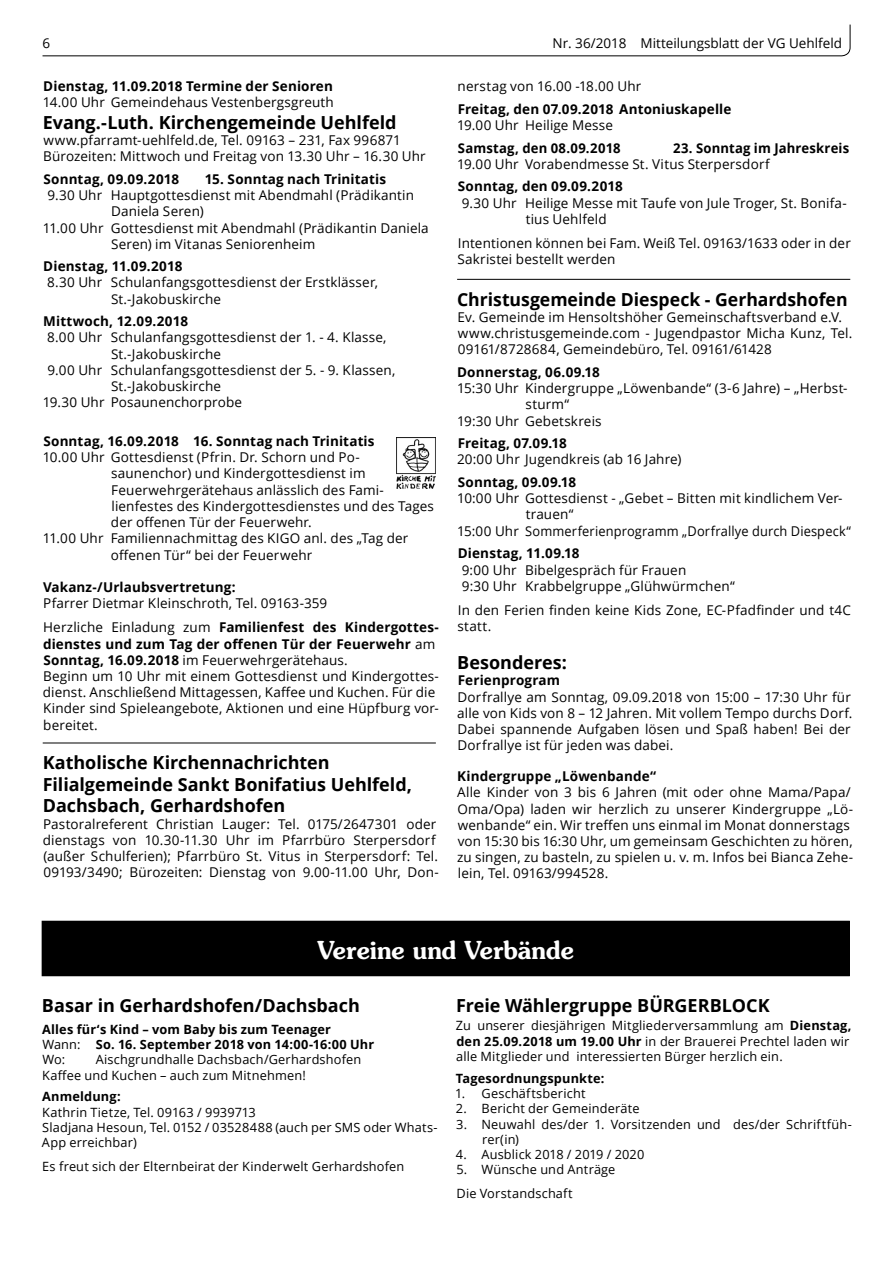
<style>
.page{position:relative;width:893px;height:1263px;background:#fff}
.page>*{position:absolute;margin:0;border:0;box-sizing:border-box;transform-origin:0 0}
.t1{font:600 24.75px "Souvenir";color:#fff;scale:.95 1}
.t2{font:700 18px/21.6px "Open Sans";letter-spacing:-.005em;color:#000}
.t3{font:13.5px/16.2px "Open Sans";letter-spacing:.01em;color:#000}
.t4{font:700 13.5px "Open Sans";letter-spacing:.01em;color:#000}
.t5{font:12.75px/15.3px "Open Sans";letter-spacing:.015em;color:#000}
.t6{font:700 12.75px/15.3px "Open Sans";letter-spacing:.015em;color:#000}
.s1{font-weight:700}
.s2{font-weight:400}
</style>
<div class="page">
<svg style="left:42px;top:24px;width:809px;height:33px"></svg>
<hr style="left:43px;top:743px;width:393px;height:1px;background:#000">
<img style="left:397px;top:437px;width:39px;height:52px">
<hr style="left:457px;top:279px;width:393px;height:1px;background:#000">
<div style="left:42px;top:921px;width:807px;height:55px;background:#000"></div>
<p class="t3" style="left:43px;top:34px;width:9px">6</p>
<p class="t3" style="left:552px;top:34px;width:291px">Nr. 36/2018 Mitteilungsblatt der VG Uehlfeld</p>
<p class="t4" style="left:43px;top:77px;width:291px">Dienstag, 11.09.2018 Termine der Senioren</p>
<p class="t3" style="left:43px;top:94px;width:293px">14.00 Uhr Gemeindehaus Vestenbergsgreuth</p>
<h2 class="t2" style="left:43px;top:111px;width:355px">Evang.-Luth. Kirchengemeinde Uehlfeld</h2>
<p class="t3" style="left:43px;top:132px;width:384px">www.pfarramt-uehlfeld.de, Tel. 09163 – 231, Fax 996871<br>Bürozeiten: Mittwoch und Freitag von 13.30 Uhr – 16.30 Uhr</p>
<p class="t4" style="left:43px;top:169px;width:137px">Sonntag, 09.09.2018</p>
<p class="t4" style="left:205px;top:169px;width:183px">15. Sonntag nach Trinitatis</p>
<p class="t3" style="left:47px;top:187px;width:368px">9.30 Uhr Hauptgottesdienst mit Abendmahl (Prädikantin</p>
<p class="t3" style="left:111px;top:203px;width:94px">Daniela Seren)</p>
<p class="t3" style="left:43px;top:219px;width:388px">11.00 Uhr Gottesdienst mit Abendmahl (Prädikantin Daniela</p>
<p class="t3" style="left:111px;top:235px;width:206px">Seren) im Vitanas Seniorenheim</p>
<p class="t4" style="left:43px;top:257px;width:141px">Dienstag, 11.09.2018</p>
<p class="t3" style="left:111px;top:274px;width:269px;text-indent:-64px">8.30 Uhr Schulanfangsgottesdienst der Erstklässer,<br>St.-Jakobuskirche</p>
<p class="t4" style="left:43px;top:312px;width:146px">Mittwoch, 12.09.2018</p>
<p class="t3" style="left:47px;top:329px;width:341px">8.00 Uhr Schulanfangsgottesdienst der 1. - 4. Klasse,</p>
<p class="t3" style="left:111px;top:345px;width:112px">St.-Jakobuskirche</p>
<p class="t3" style="left:48px;top:361px;width:349px">9.00 Uhr Schulanfangsgottesdienst der 5. - 9. Klassen,</p>
<p class="t3" style="left:111px;top:378px;width:112px">St.-Jakobuskirche</p>
<p class="t3" style="left:43px;top:394px;width:201px">19.30 Uhr Posaunenchorprobe</p>
<p class="t4" style="left:43px;top:432px;width:333px">Sonntag, 16.09.2018 16. Sonntag nach Trinitatis</p>
<p class="t3" style="left:43px;top:449px;width:319px">10.00 Uhr Gottesdienst (Pfrin. Dr. Schorn und Po-</p>
<p class="t3" style="left:111px;top:465px;width:256px">saunenchor) und Kindergottesdienst im</p>
<p class="t3" style="left:111px;top:481px;width:274px">Feuerwehrgerätehaus anlässlich des Fami-</p>
<p class="t3" style="left:112px;top:497px;width:324px">lienfestes des Kindergottesdienstes und des Tages</p>
<p class="t3" style="left:111px;top:514px;width:202px">der offenen Tür der Feuerwehr.</p>
<p class="t3" style="left:43px;top:530px;width:367px">11.00 Uhr Familiennachmittag des KIGO anl. des „Tag der</p>
<p class="t3" style="left:111px;top:546px;width:203px">offenen Tür“ bei der Feuerwehr</p>
<p class="t4" style="left:43px;top:577px;width:194px">Vakanz-/Urlaubsvertretung:</p>
<p class="t3" style="left:43px;top:591px;width:397px;line-height:24.3px">Pfarrer Dietmar Kleinschroth, Tel. 09163-359<br>Herzliche Einladung zum <span class="s1">Familienfest des Kindergottes-</span></p>
<p class="t3" style="left:43px;top:635px;width:397px"><span class="s1">dienstes und zum Tag der offenen Tür der Feuerwehr</span> am <span class="s1">Sonntag, 16.09.2018</span> im Feuerwehrgerätehaus.<br>Beginn um 10 Uhr mit einem Gottesdienst und Kindergottes&shy;dienst. Anschließend Mittagessen, Kaffee und Kuchen. Für die Kinder sind Spieleangebote, Aktionen und eine Hüpfburg vor&shy;bereitet.</p>
<h2 class="t2" style="left:43px;top:751px;width:371px">Katholische Kirchennachrichten<br>Filialgemeinde Sankt Bonifatius Uehlfeld,<br>Dachsbach, Gerhardshofen</h2>
<p class="t3" style="left:43px;top:815px;width:397px">Pastoralreferent Christian Lauger: Tel. 0175/2647301 oder dienstags von 10.30-11.30 Uhr im Pfarrbüro Sterpersdorf (außer Schulferien); Pfarrbüro St. Vitus in Sterpersdorf: Tel.<br>09193/3490; Bürozeiten: Dienstag von 9.00-11.00 Uhr, Don-</p>
<p class="t3" style="left:458px;top:78px;width:185px">nerstag von 16.00 -18.00 Uhr</p>
<p class="t4" style="left:458px;top:99px;width:275px">Freitag, den 07.09.2018 Antoniuskapelle</p>
<p class="t3" style="left:457px;top:117px;width:157px">19.00 Uhr Heilige Messe</p>
<p class="t4" style="left:458px;top:138px;width:164px">Samstag, den 08.09.2018</p>
<p class="t4" style="left:673px;top:138px;width:178px">23. Sonntag im Jahreskreis</p>
<p class="t3" style="left:457px;top:155px;width:314px">19.00 Uhr Vorabendmesse St. Vitus Sterpersdorf</p>
<p class="t4" style="left:458px;top:177px;width:167px">Sonntag, den 09.09.2018</p>
<p class="t3" style="left:526px;top:194px;width:323px;text-indent:-64px">9.30 Uhr Heilige Messe mit Taufe von Jule Troger, St. Bonifa&shy;tius Uehlfeld</p>
<p class="t3" style="left:457px;top:235px;width:395px">Intentionen können bei Fam. Weiß Tel. 09163/1633 oder in der<br>Sakristei bestellt werden</p>
<h2 class="t2" style="left:457px;top:288px;width:392px">Christusgemeinde Diespeck - Gerhardshofen</h2>
<p class="t3" style="left:458px;top:308px;width:396px">Ev. Gemeinde im Hensoltshöher Gemeinschaftsverband e.V. www.christusgemeinde.com - Jugendpastor Micha Kunz, Tel.<br>09161/8728684, Gemeindebüro, Tel. 09161/61428</p>
<p class="t4" style="left:457px;top:362px;width:144px">Donnerstag, 06.09.18</p>
<p class="t3" style="left:457px;top:380px;width:392px">15:30 Uhr Kindergruppe „Löwenbande“ (3-6 Jahre) – „Herbst-</p>
<p class="t3" style="left:525px;top:396px;width:45px">sturm“</p>
<p class="t3" style="left:457px;top:412px;width:146px">19:30 Uhr Gebetskreis</p>
<p class="t4" style="left:458px;top:434px;width:111px">Freitag, 07.09.18</p>
<p class="t3" style="left:457px;top:451px;width:226px">20:00 Uhr Jugendkreis (ab 16 Jahre)</p>
<p class="t4" style="left:458px;top:473px;width:120px">Sonntag, 09.09.18</p>
<p class="t3" style="left:457px;top:490px;width:387px">10:00 Uhr Gottesdienst - „Gebet – Bitten mit kindlichem Ver-</p>
<p class="t3" style="left:526px;top:506px;width:49px">trauen“</p>
<p class="t3" style="left:457px;top:522px;width:395px">15:00 Uhr Sommerferienprogramm „Dorfrallye durch Diespeck“</p>
<p class="t4" style="left:458px;top:544px;width:123px">Dienstag, 11.09.18</p>
<p class="t3" style="left:462px;top:561px;width:275px">9:00 Uhr Bibelgespräch für Frauen<br>9:30 Uhr Krabbelgruppe „Glühwürmchen“</p>
<p class="t3" style="left:457px;top:602px;width:395px">In den Ferien finden keine Kids Zone, EC-Pfadfinder und t4C statt.</p>
<h2 class="t2" style="left:457px;top:651px;width:111px">Besonderes:</h2>
<p class="t4" style="left:458px;top:671px;width:104px">Ferienprogram</p>
<p class="t3" style="left:457px;top:688px;width:397px">Dorfrallye am Sonntag, 09.09.2018 von 15:00 – 17:30 Uhr für alle von Kids von 8 – 12 Jahren. Mit vollem Tempo durchs Dorf.<br>Dabei spannende Aufgaben lösen und Spaß haben! Bei der Dorfrallye ist für jeden was dabei.</p>
<p class="t4" style="left:457px;top:767px;width:201px">Kindergruppe „Löwenbande“</p>
<p class="t3" style="left:457px;top:784px;width:398px">Alle Kinder von 3 bis 6 Jahren (mit oder ohne Mama/Papa/ Oma/Opa) laden wir herzlich zu unserer Kindergruppe „Lö&shy;wenbande“ ein. Wir treffen uns einmal im Monat donnerstags von 15:30 bis 16:30 Uhr, um gemeinsam Geschichten zu hören, zu singen, zu basteln, zu spielen u. v. m. Infos bei Bianca Zehe&shy;lein, Tel. 09163/994528.</p>
<h1 class="t1" style="left:318px;top:934px;width:271px">Vereine und Verbände</h1>
<h2 class="t2" style="left:42px;top:994px;width:319px">Basar in Gerhardshofen/Dachsbach</h2>
<p class="t6" style="left:42px;top:1021px;width:334px">Alles für‘s Kind – vom Baby bis zum Teenager<br><span class="s2">Wann:</span> So. 16. September 2018 von 14:00-16:00 Uhr<br><span class="s2">Wo:</span></p>
<h2 class="t2" style="left:456px;top:994px;width:315px">Freie Wählergruppe BÜRGERBLOCK</h2>
<p class="t5" style="left:456px;top:1018px;width:397px">Zu unserer diesjährigen Mitgliederversammlung am <span class="s1">Dienstag, den 25.09.2018 um 19.00 Uhr</span> in der Brauerei Prechtel laden wir alle Mitglieder und interessierten Bürger herzlich ein.</p>
<p class="t6" style="left:456px;top:1070px;width:150px">Tagesordnungspunkte:</p>
<p class="t5" style="left:455px;top:1085px;width:132px">1. Geschäftsbericht</p>
<p class="t5" style="left:456px;top:1101px;width:185px">2. Bericht der Gemeinderäte</p>
<p class="t5" style="left:482px;top:1116px;width:371px;text-indent:-26px">3. Neuwahl des/der 1. Vorsitzenden und des/der Schriftfüh&shy;rer(in)</p>
<p class="t5" style="left:456px;top:1146px;width:190px">4. Ausblick 2018 / 2019 / 2020</p>
<p class="t5" style="left:456px;top:1158px;width:161px;line-height:23.4px">5. Wünsche und Anträge<br>Die Vorstandschaft</p>
<p class="t5" style="left:42px;top:1052px;width:320px;text-indent:53px">Aischgrundhalle Dachsbach/Gerhardshofen<br>Kaffee und Kuchen – auch zum Mitnehmen!</p>
<p class="t6" style="left:42px;top:1089px;width:80px">Anmeldung:</p>
<p class="t5" style="left:42px;top:1104px;width:397px">Kathrin Tietze, Tel. 09163 / 9939713<br>Sladjana Hesoun, Tel. 0152 / 03528488 (auch per SMS oder Whats-<br>App erreichbar)</p>
<p class="t5" style="left:42px;top:1158px;width:364px">Es freut sich der Elternbeirat der Kinderwelt Gerhardshofen</p>
</div>
